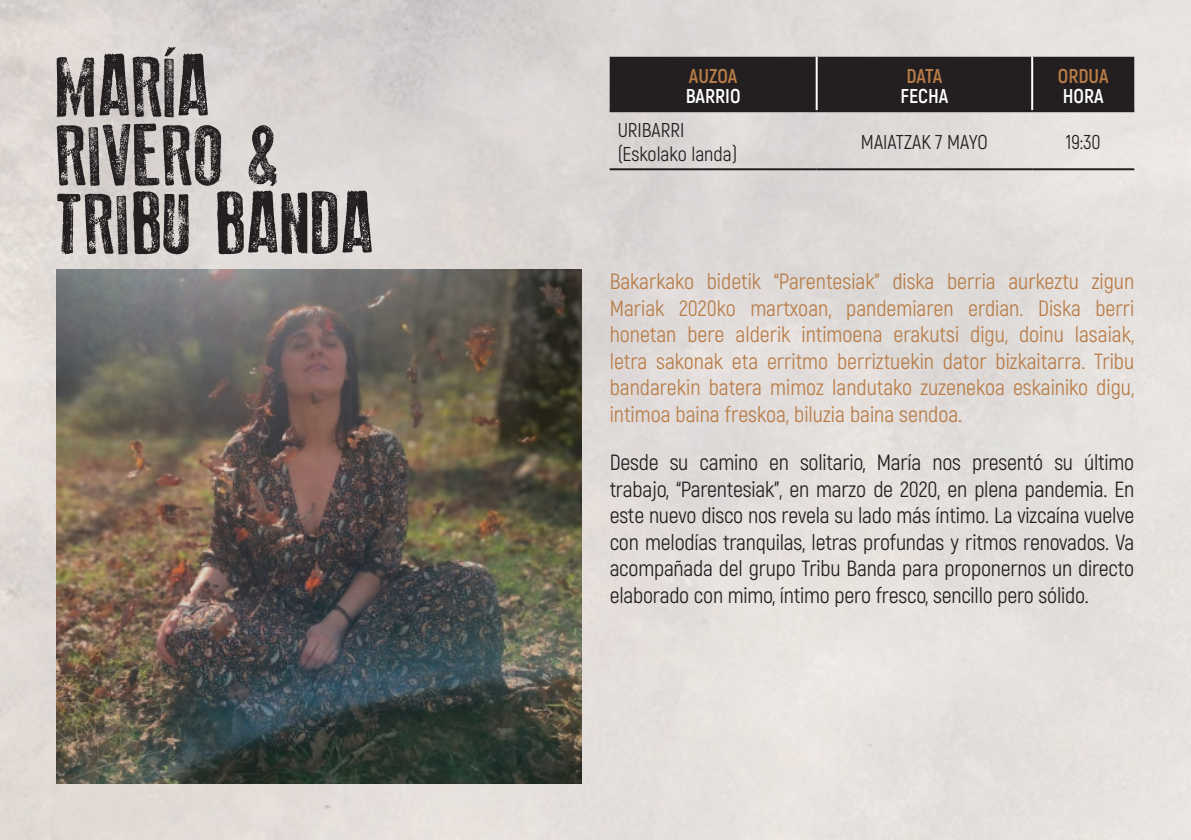
<style>
.page{position:relative;width:1191px;height:840px;background:#fff}
.page>*{position:absolute;margin:0;border:0;box-sizing:border-box;transform-origin:0 0}
.t1{font:86.2px/68.4px "Old Press";color:#231f20}
.t2{font:22px/26.4px "Akrobat";letter-spacing:-.01em;color:#231f20;text-align:justify}
.t3{font:22px/26.4px "Akrobat";color:#b87c47;text-align:justify}
.t4{font:20px/24px "Akrobat";color:#231f20}
.t5{font:700 20px "Akrobat";color:#fff}
.t6{font:700 20px "Akrobat";color:#b87c47}
</style>
<div class="page">
<img style="left:0;top:0;width:1191px;height:839px">
<div style="left:609px;top:57px;width:525px;height:53px;background:#231f20"></div>
<hr style="left:815px;top:57px;width:2px;height:53px;background:#fff">
<hr style="left:1031px;top:57px;width:2px;height:53px;background:#fff">
<hr style="left:609px;top:110px;width:207px;height:2px;background:#231f20">
<hr style="left:816px;top:110px;width:216px;height:2px;background:#231f20">
<hr style="left:1032px;top:110px;width:102px;height:2px;background:#231f20">
<hr style="left:609px;top:168px;width:207px;height:2px;background:#231f20">
<hr style="left:816px;top:168px;width:216px;height:2px;background:#231f20">
<hr style="left:1032px;top:168px;width:102px;height:2px;background:#231f20">
<img style="left:57px;top:269px;width:524px;height:513px">
<h1 class="t1" style="left:57px;top:53px;width:320px">MARÍA<br>RIVERO &amp;<br>TRIBU BANDA</h1>
<p class="t6" style="left:689px;top:64px;width:50px">AUZOA</p>
<p class="t5" style="left:686px;top:84px;width:56px">BARRIO</p>
<p class="t6" style="left:906px;top:64px;width:38px">DATA</p>
<p class="t5" style="left:900px;top:84px;width:49px">FECHA</p>
<p class="t6" style="left:1057px;top:64px;width:52px">ORDUA</p>
<p class="t5" style="left:1062px;top:84px;width:42px">HORA</p>
<p class="t4" style="left:617px;top:118px;width:121px">URIBARRI (Eskolako landa)</p>
<p class="t4" style="left:861px;top:130px;width:128px">MAIATZAK 7 MAYO</p>
<p class="t4" style="left:1065px;top:130px;width:36px">19:30</p>
<p class="t3" style="left:609px;top:268px;width:526px">Bakarkako bidetik “Parentesiak” diska berria aurkeztu zigun Mariak 2020ko martxoan, pandemiaren erdian. Diska berri honetan bere alderik intimoena erakutsi digu, doinu lasaiak, letra sakonak eta erritmo berriztuekin dator bizkaitarra. Tribu bandarekin batera mimoz landutako zuzenekoa eskainiko digu, intimoa baina freskoa, biluzia baina sendoa.</p>
<p class="t2" style="left:609px;top:449px;width:526px">Desde su camino en solitario, María nos presentó su último trabajo, “Parentesiak”, en marzo de 2020, en plena pandemia. En este nuevo disco nos revela su lado más íntimo. La vizcaína vuelve con melodías tranquilas, letras profundas y ritmos renovados. Va acompañada del grupo Tribu Banda para proponernos un directo elaborado con mimo, íntimo pero fresco, sencillo pero sólido.</p>
</div>
